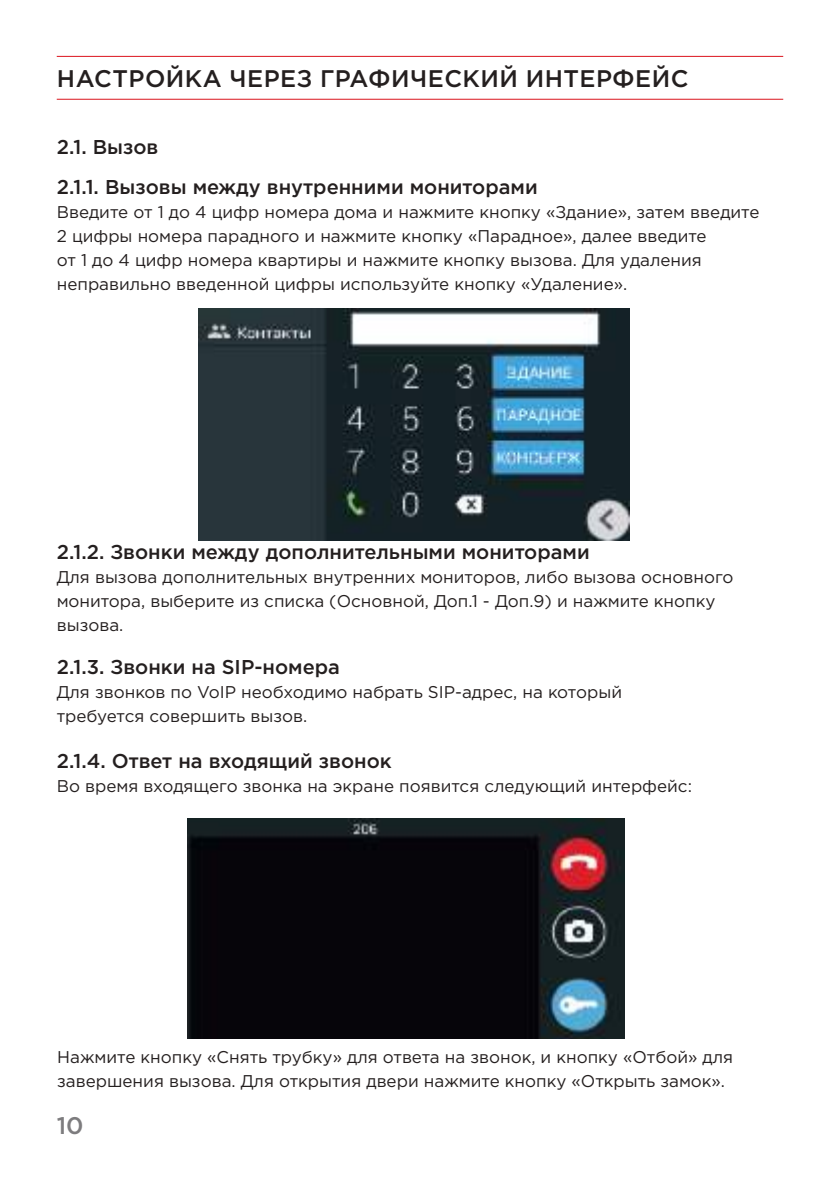
<style>
.page{position:relative;width:840px;height:1191px;background:#fff}
.page>*{position:absolute;margin:0;border:0;box-sizing:border-box;transform-origin:0 0}
.t1{font:500 24px "Gotham Pro";letter-spacing:.02em;color:#241f1f}
.t2{font:500 24px "Gotham Pro";color:#7d7c7e}
.t3{font:500 20px/40px "Gotham Pro";color:#241f1f}
.t4{font:17px/24px "Gotham Pro";color:#241f1f}
</style>
<div class="page">
<hr style="left:57px;top:99px;width:725px;height:1px;background:#db141d">
<hr style="left:57px;top:56px;width:725px;height:1px;background:#db141d">
<img style="left:198px;top:308px;width:431px;height:233px">
<img style="left:187px;top:818px;width:436px;height:220px">
<h1 class="t1" style="left:57px;top:65px;width:632px">НАСТРОЙКА ЧЕРЕЗ ГРАФИЧЕСКИЙ ИНТЕРФЕЙС</h1>
<p class="t3" style="left:57px;top:127px;width:482px">2.1. Вызов<br>2.1.1. Вызовы между внутренними мониторами</p>
<p class="t4" style="left:57px;top:200px;width:704px">Введите от 1 до 4 цифр номера дома и нажмите кнопку «Здание», затем введите 2 цифры номера парадного и нажмите кнопку «Парадное», далее введите<br>от 1 до 4 цифр номера квартиры и нажмите кнопку вызова. Для удаления неправильно введенной цифры используйте кнопку «Удаление».</p>
<p class="t3" style="left:57px;top:531px;width:534px">2.1.2. Звонки между дополнительными мониторами</p>
<p class="t4" style="left:57px;top:564px;width:677px">Для вызова дополнительных внутренних мониторов, либо вызова основного монитора, выберите из списка (Основной, Доп.1 - Доп.9) и нажмите кнопку вызова.</p>
<p class="t3" style="left:57px;top:646px;width:284px">2.1.3. Звонки на SIP-номера</p>
<p class="t4" style="left:57px;top:679px;width:566px">Для звонков по VoIP необходимо набрать SIP-адрес, на который требуется совершить вызов.</p>
<p class="t3" style="left:57px;top:740px;width:336px">2.1.4. Ответ на входящий звонок</p>
<p class="t4" style="left:57px;top:774px;width:636px">Во время входящего звонка на экране появится следующий интерфейс:</p>
<p class="t4" style="left:57px;top:1044px;width:677px">Нажмите кнопку «Снять трубку» для ответа на звонок, и кнопку «Отбой» для завершения вызова. Для открытия двери нажмите кнопку «Открыть замок».</p>
<h1 class="t2" style="left:57px;top:1112px;width:28px">10</h1>
</div>
